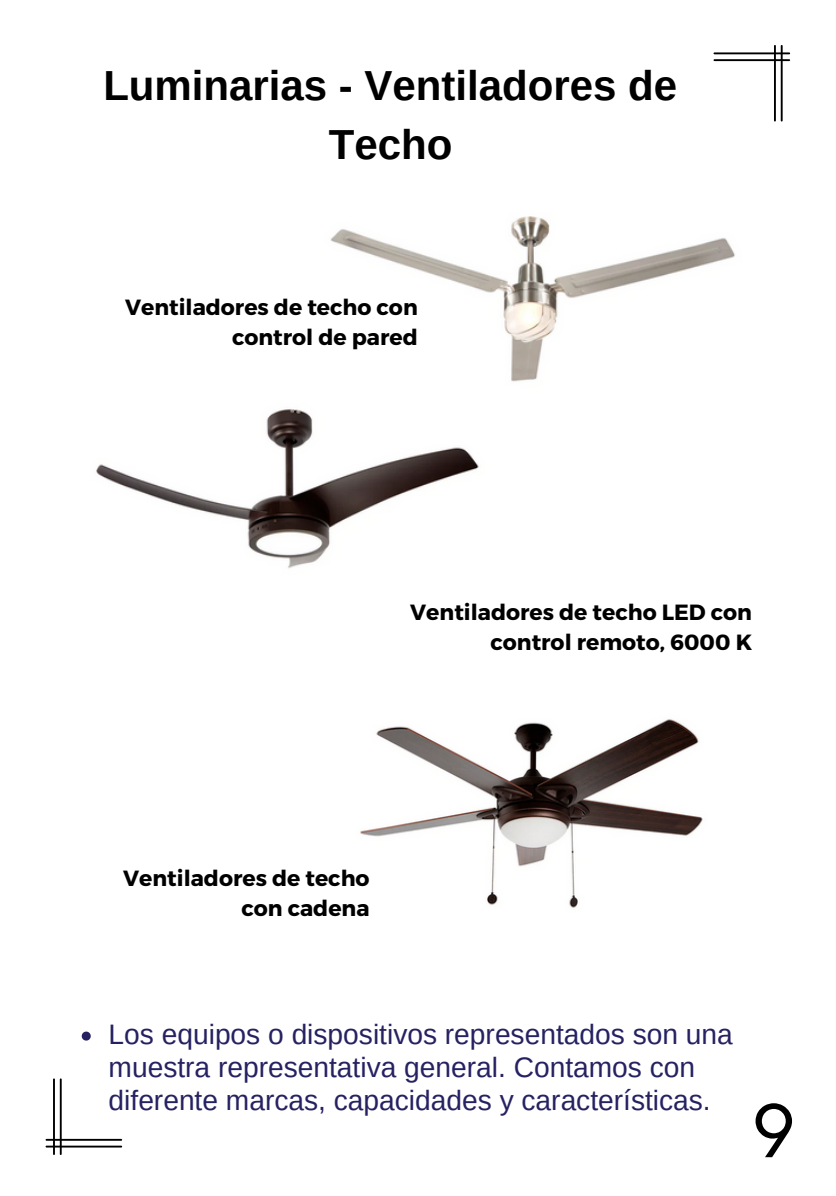
<style>
.page{position:relative;width:836px;height:1196px;background:#fff}
.page>*{position:absolute;margin:0;border:0;box-sizing:border-box;transform-origin:0 0}
.t1{font:76px "TT Fors";color:#000}
.t2{font:700 42px/58.4px "Arimo";color:#000;text-align:center}
.t3{font:28.2px/33px "Arimo";color:#262262}
.t4{font:700 22px/30px "Montserrat";color:#000;text-align:right}
</style>
<div class="page">
<svg style="left:46px;top:1078px;width:76px;height:77px"></svg>
<svg style="left:713px;top:45px;width:77px;height:76px"></svg>
<img style="left:360px;top:719px;width:343px;height:189px">
<img style="left:331px;top:216px;width:404px;height:166px">
<img style="left:96px;top:409px;width:383px;height:160px">
<svg style="left:82px;top:1031px;width:9px;height:9px"></svg>
<p class="t2" style="left:103px;top:57px;width:575px">Luminarias - Ventiladores de<br>Techo</p>
<p class="t4" style="left:125px;top:291px;width:294px">Ventiladores de techo con control de pared</p>
<p class="t4" style="left:410px;top:595px;width:343px">Ventiladores de techo LED con control remoto, 6000 K</p>
<p class="t4" style="left:123px;top:862px;width:248px">Ventiladores de techo con cadena</p>
<p class="t3" style="left:109px;top:1017px;width:625px">Los equipos o dispositivos representados son una muestra representativa general. Contamos con diferente marcas, capacidades y características.</p>
<p class="t1" style="left:752px;top:1077px;width:45px">9</p>
</div>
